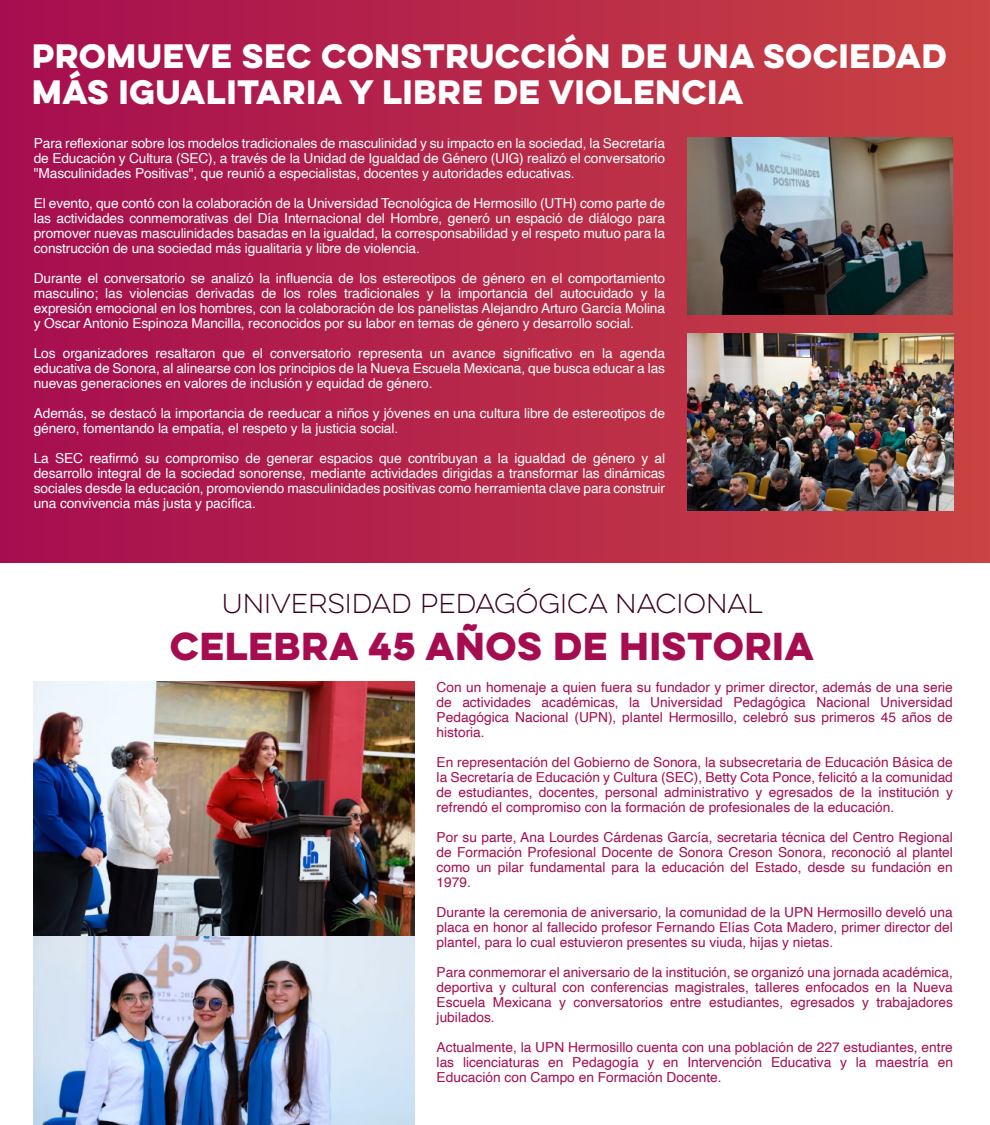
<style>
.page{position:relative;width:990px;height:1125px;background:#fff}
.page>*{position:absolute;margin:0;border:0;box-sizing:border-box;transform-origin:0 0}
.t1{font:700 34.88px "Lulo Clean W01 One";letter-spacing:-.2em;color:#a60d50}
.t2{font:700 30.38px/36.4px "Lulo Clean W01 One";letter-spacing:-.2em;color:#fff}
.t3{font:24.5px "Lulo Clean W01 One";letter-spacing:-.2em;color:#390021}
.t4{font:13.75px/15px "Helvetica";letter-spacing:-.01em;color:#fff;text-align:justify}
.t5{font:13.75px/15px "Helvetica";color:#a60d50;text-align:justify}
</style>
<div class="page">
<div style="left:0;top:0;width:990px;height:562px;background:linear-gradient(to right,#a60d50,#c84442)"></div>
<img style="left:34px;top:935px;width:381px;height:190px">
<img style="left:688px;top:138px;width:265px;height:177px">
<img style="left:688px;top:333px;width:265px;height:177px">
<img style="left:34px;top:682px;width:381px;height:253px">
<h2 class="t2" style="left:32px;top:37px;width:923px">PROMUEVE SEC CONSTRUCCIÓN DE UNA SOCIEDAD<br>MÁS IGUALITARIA Y LIBRE DE VIOLENCIA</h2>
<p class="t4" style="left:34px;top:136px;width:633px">Para reflexionar sobre los modelos tradicionales de masculinidad y su impacto en la sociedad, la Secretaría de Educación y Cultura (SEC), a través de la Unidad de Igualdad de Género (UIG) realizó el conversatorio "Masculinidades Positivas", que reunió a especialistas, docentes y autoridades educativas.</p>
<p class="t4" style="left:34px;top:196px;width:633px">El evento, que contó con la colaboración de la Universidad Tecnológica de Hermosillo (UTH) como parte de las actividades conmemorativas del Día Internacional del Hombre, generó un espació de diálogo para promover nuevas masculinidades basadas en la igualdad, la corresponsabilidad y el respeto mutuo para la construcción de una sociedad más igualitaria y libre de violencia.</p>
<p class="t4" style="left:34px;top:271px;width:633px">Durante el conversatorio se analizó la influencia de los estereotipos de género en el comportamiento masculino; las violencias derivadas de los roles tradicionales y la importancia del autocuidado y la expresión emocional en los hombres, con la colaboración de los panelistas Alejandro Arturo García Molina y Oscar Antonio Espinoza Mancilla, reconocidos por su labor en temas de género y desarrollo social.</p>
<p class="t4" style="left:34px;top:346px;width:633px">Los organizadores resaltaron que el conversatorio representa un avance significativo en la agenda educativa de Sonora, al alinearse con los principios de la Nueva Escuela Mexicana, que busca educar a las nuevas generaciones en valores de inclusión y equidad de género.</p>
<p class="t4" style="left:34px;top:406px;width:633px">Además, se destacó la importancia de reeducar a niños y jóvenes en una cultura libre de estereotipos de género, fomentando la empatía, el respeto y la justicia social.</p>
<p class="t4" style="left:34px;top:451px;width:633px">La SEC reafirmó su compromiso de generar espacios que contribuyan a la igualdad de género y al desarrollo integral de la sociedad sonorense, mediante actividades dirigidas a transformar las dinámicas sociales desde la educación, promoviendo masculinidades positivas como herramienta clave para construir una convivencia más justa y pacífica.</p>
<h3 class="t3" style="left:222px;top:587px;width:548px">UNIVERSIDAD PEDAGÓGICA NACIONAL</h3>
<h1 class="t1" style="left:170px;top:621px;width:653px">CELEBRA 45 AÑOS DE HISTORIA</h1>
<p class="t5" style="left:437px;top:680px;width:518px">Con un homenaje a quien fuera su fundador y primer director, además de una serie de actividades académicas, la Universidad Pedagógica Nacional Universidad Pedagógica Nacional (UPN), plantel Hermosillo, celebró sus primeros 45 años de historia.</p>
<p class="t5" style="left:437px;top:755px;width:518px">En representación del Gobierno de Sonora, la subsecretaria de Educación Básica de la Secretaría de Educación y Cultura (SEC), Betty Cota Ponce, felicitó a la comunidad de estudiantes, docentes, personal administrativo y egresados de la institución y refrendó el compromiso con la formación de profesionales de la educación.</p>
<p class="t5" style="left:437px;top:830px;width:518px">Por su parte, Ana Lourdes Cárdenas García, secretaria técnica del Centro Regional de Formación Profesional Docente de Sonora Creson Sonora, reconoció al plantel como un pilar fundamental para la educación del Estado, desde su fundación en 1979.</p>
<p class="t5" style="left:437px;top:905px;width:518px">Durante la ceremonia de aniversario, la comunidad de la UPN Hermosillo develó una placa en honor al fallecido profesor Fernando Elías Cota Madero, primer director del plantel, para lo cual estuvieron presentes su viuda, hijas y nietas.</p>
<p class="t5" style="left:437px;top:965px;width:518px">Para conmemorar el aniversario de la institución, se organizó una jornada académica, deportiva y cultural con conferencias magistrales, talleres enfocados en la Nueva Escuela Mexicana y conversatorios entre estudiantes, egresados y trabajadores jubilados.</p>
<p class="t5" style="left:437px;top:1040px;width:518px">Actualmente, la UPN Hermosillo cuenta con una población de 227 estudiantes, entre las licenciaturas en Pedagogía y en Intervención Educativa y la maestría en Educación con Campo en Formación Docente.</p>
</div>
